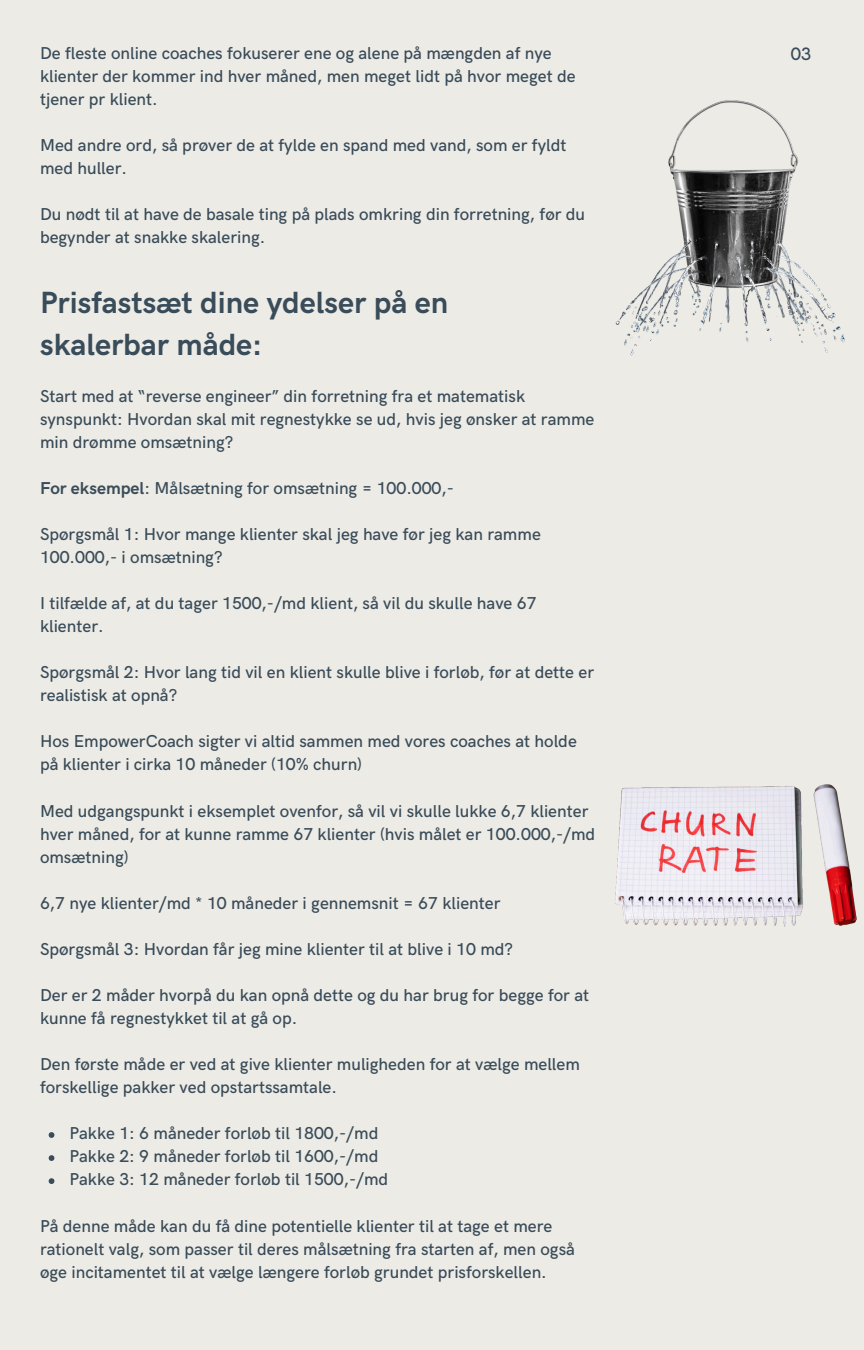
<style>
.page{position:relative;width:864px;height:1350px;background:#edebe6}
.page>*{position:absolute;margin:0;border:0;box-sizing:border-box;transform-origin:0 0}
.t1{font:700 30.82px/42.3px "HK Grotesk";color:#394c59}
.t2{font:500 18px "HK Grotesk";color:#394c59}
.t3{font:500 17.32px/22.9px "HK Grotesk";color:#394c59}
.s1{font-weight:700}
</style>
<div class="page">
<img style="left:615px;top:100px;width:230px;height:256px">
<img style="left:615px;top:784px;width:242px;height:143px">
<svg style="left:49px;top:1132px;width:5px;height:6px"></svg>
<svg style="left:49px;top:1155px;width:5px;height:6px"></svg>
<svg style="left:49px;top:1178px;width:5px;height:6px"></svg>
<h2 class="t3" style="left:40px;top:42px;width:537px">De fleste online coaches fokuserer ene og alene på mængden af nye klienter der kommer ind hver måned, men meget lidt på hvor meget de tjener pr klient.</h2>
<h2 class="t3" style="left:40px;top:134px;width:528px">Med andre ord, så prøver de at fylde en spand med vand, som er fyldt med huller.</h2>
<h2 class="t3" style="left:40px;top:204px;width:547px">Du nødt til at have de basale ting på plads omkring din forretning, før du begynder at snakke skalering.</h2>
<h1 class="t1" style="left:40px;top:283px;width:410px">Prisfastsæt dine ydelser på en skalerbar måde:</h1>
<h2 class="t3" style="left:40px;top:385px;width:556px">Start med at “reverse engineer” din forretning fra et matematisk synspunkt: Hvordan skal mit regnestykke se ud, hvis jeg ønsker at ramme min drømme omsætning?</h2>
<h2 class="t3" style="left:40px;top:477px;width:415px"><span class="s1">For eksempel</span>: Målsætning for omsætning = 100.000,-</h2>
<h2 class="t3" style="left:40px;top:523px;width:502px">Spørgsmål 1: Hvor mange klienter skal jeg have før jeg kan ramme<br>100.000,- i omsætning?</h2>
<h2 class="t3" style="left:40px;top:592px;width:498px">I tilfælde af, at du tager 1500,-/md klient, så vil du skulle have 67 klienter.</h2>
<h2 class="t3" style="left:40px;top:662px;width:556px">Spørgsmål 2: Hvor lang tid vil en klient skulle blive i forløb, før at dette er realistisk at opnå?</h2>
<h2 class="t3" style="left:40px;top:731px;width:538px">Hos EmpowerCoach sigter vi altid sammen med vores coaches at holde på klienter i cirka 10 måneder (10% churn)</h2>
<h2 class="t3" style="left:40px;top:800px;width:557px">Med udgangspunkt i eksemplet ovenfor, så vil vi skulle lukke 6,7 klienter hver måned, for at kunne ramme 67 klienter (hvis målet er 100.000,-/md omsætning)</h2>
<h2 class="t3" style="left:40px;top:892px;width:462px">6,7 nye klienter/md * 10 måneder i gennemsnit = 67 klienter</h2>
<p class="t3" style="left:40px;top:938px;width:475px">Spørgsmål 3: Hvordan får jeg mine klienter til at blive i 10 md?</p>
<p class="t3" style="left:40px;top:984px;width:551px">Der er 2 måder hvorpå du kan opnå dette og du har brug for begge for at kunne få regnestykket til at gå op.</p>
<p class="t3" style="left:40px;top:1053px;width:541px">Den første måde er ved at give klienter muligheden for at vælge mellem forskellige pakker ved opstartssamtale.</p>
<h2 class="t3" style="left:69px;top:1123px;width:310px">Pakke 1: 6 måneder forløb til 1800,-/md</h2>
<p class="t3" style="left:69px;top:1146px;width:310px">Pakke 2: 9 måneder forløb til 1600,-/md</p>
<p class="t3" style="left:69px;top:1169px;width:320px">Pakke 3: 12 måneder forløb til 1500,-/md</p>
<p class="t3" style="left:40px;top:1215px;width:536px">På denne måde kan du få dine potentielle klienter til at tage et mere rationelt valg, som passer til deres målsætning fra starten af, men også øge incitamentet til at vælge længere forløb grundet prisforskellen.</p>
<h2 class="t2" style="left:791px;top:44px;width:22px">03</h2>
</div>
